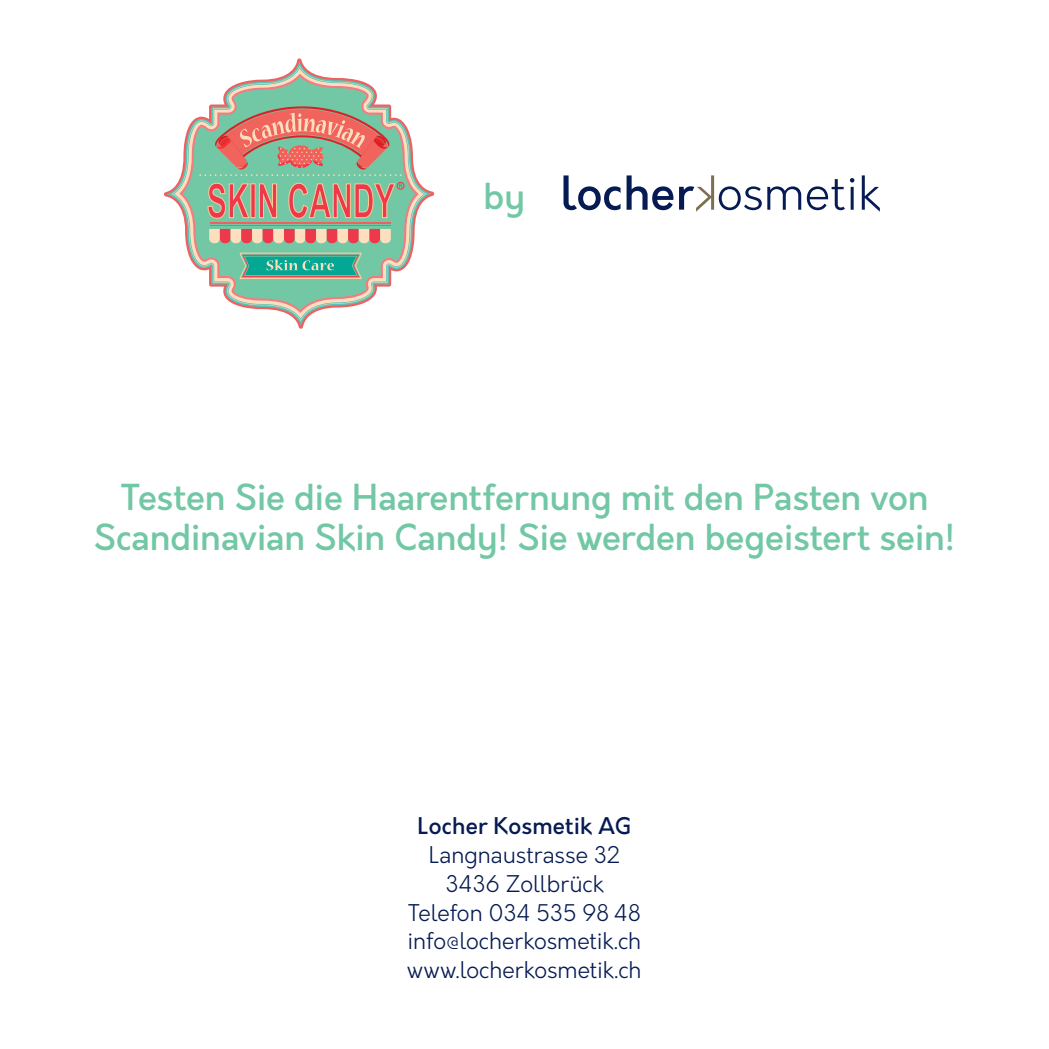
<style>
.page{position:relative;width:1049px;height:1049px;background:#fff}
.page>*{position:absolute;margin:0;border:0;box-sizing:border-box;transform-origin:0 0}
.t1{font:500 35px/40px "Orkney";letter-spacing:-.01em;color:#72c7a5;text-align:center}
.t2{font:300 22.5px/28.8px "Orkney";letter-spacing:-.005em;color:#061b53;text-align:center}
.t3{font:500 22.5px "Orkney";letter-spacing:.01em;color:#061b53}
</style>
<div class="page">
<svg style="left:172px;top:66px;width:254px;height:255px"></svg>
<svg style="left:179px;top:74px;width:240px;height:239px"></svg>
<svg style="left:182px;top:77px;width:234px;height:233px"></svg>
<svg style="left:209px;top:229px;width:182px;height:14px"></svg>
<hr style="left:210px;top:222px;width:180px;height:1px;background:#f1605f">
<hr style="left:210px;top:225px;width:180px;height:1px;background:#f1605f">
<svg style="left:208px;top:183px;width:41px;height:36px"></svg>
<svg style="left:259px;top:183px;width:18px;height:35px"></svg>
<svg style="left:239px;top:253px;width:125px;height:26px"></svg>
<svg style="left:288px;top:183px;width:114px;height:36px"></svg>
<div style="left:397px;top:182px;width:7px;height:7px;border:1px solid #ee393f;border-radius:50%"></div>
<svg style="left:199px;top:106px;width:203px;height:70px"></svg>
<svg style="left:563px;top:175px;width:57px;height:35px"></svg>
<svg style="left:626px;top:175px;width:47px;height:35px"></svg>
<svg style="left:807px;top:178px;width:47px;height:32px"></svg>
<svg style="left:862px;top:175px;width:18px;height:37px"></svg>
<svg style="left:679px;top:175px;width:122px;height:37px"></svg>
<p class="t1" style="left:483px;top:178px;width:43px">by</p>
<p class="t1" style="left:94px;top:478px;width:863px">Testen Sie die Haarentfernung mit den Pasten von<br>Scandinavian Skin Candy! Sie werden begeistert sein!</p>
<p class="t3" style="left:418px;top:811px;width:215px">Locher Kosmetik AG</p>
<p class="t2" style="left:407px;top:841px;width:236px">Langnaustrasse 32<br>3436 Zollbrück<br>Telefon 034 535 98 48 info@locherkosmetik.ch www.locherkosmetik.ch</p>
</div>
